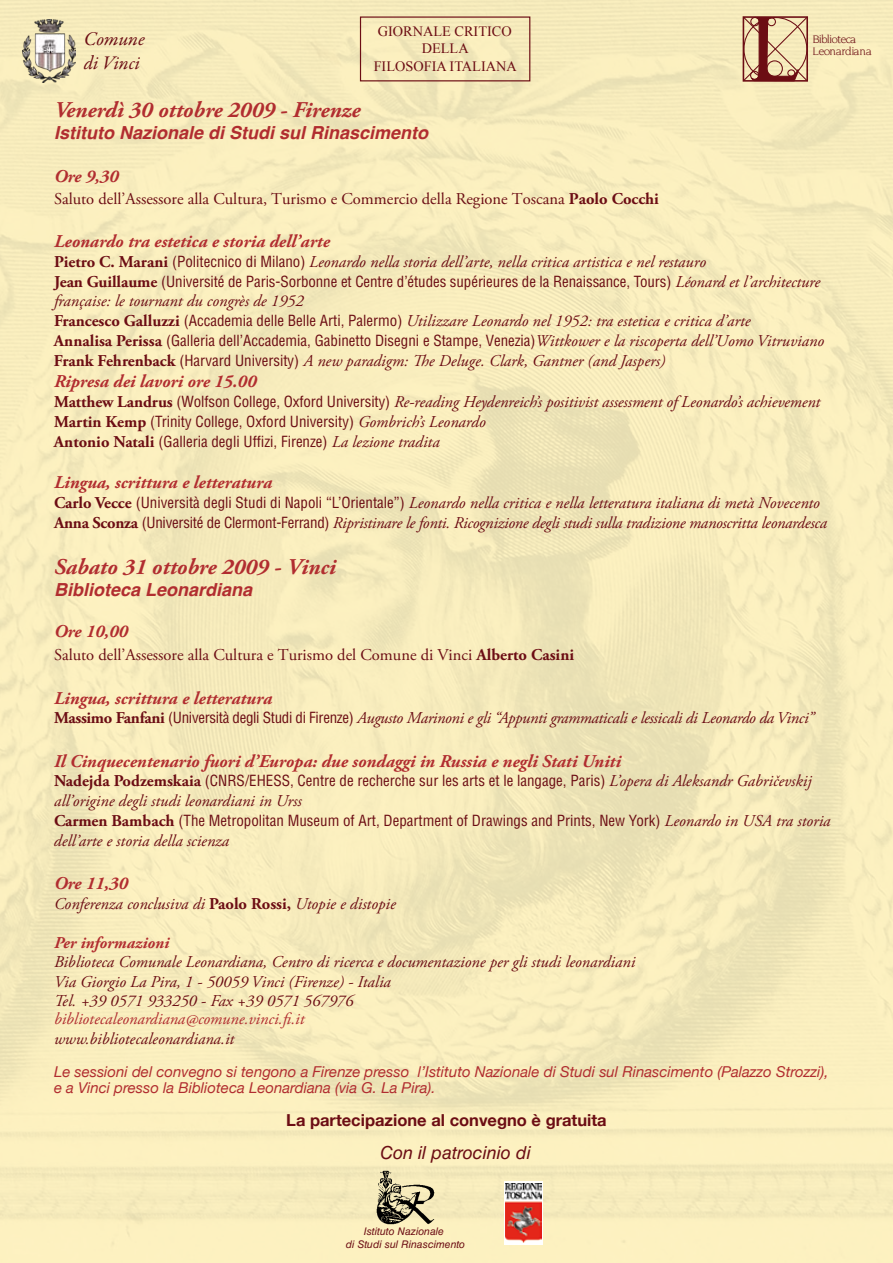
<style>
.page{position:relative;width:893px;height:1263px;background:#fff}
.page>*{position:absolute;margin:0;border:0;box-sizing:border-box;transform-origin:0 0}
.t1{font:italic 700 22.5px "Adobe Garamond Pro";color:#b12d30}
.t2{font:italic 19.5px/23.4px "Garamond Premr Pro";letter-spacing:-.005em;color:#6c0d14}
.t3{font:italic 700 18px "Adobe Garamond Pro";color:#b12d30}
.t4{font:italic 700 18px "Helvetica";color:#b12d30}
.t5{font:italic 18px "Helvetica LT Std";color:#6c0d14}
.t6{font:italic 16.5px/19.8px "Adobe Garamond Pro";color:#6c0d14}
.t7{font:16.5px "Adobe Garamond Pro";color:#6c0d14}
.t8{font:italic 16.5px "Adobe Garamond Pro";letter-spacing:-.02em;color:#6c0d14}
.t9{font:italic 16.5px "Adobe Garamond Pro";color:#b12d30}
.t10{font:700 16.5px "Helvetica Neue";color:#6c0d14}
.t11{font:italic 700 16.5px "Adobe Garamond Pro";color:#b12d30}
.t12{font:condensed 15px/19.8px "Helvetica LT Std";color:#6c0d14}
.t13{font:italic 15px/16.5px "Helvetica Neue";color:#b12d30}
.t14{font:14.25px/17.1px "Times New Roman";color:#6c0d14;text-align:center}
.t15{font:11.85px/11.9px "Martini";letter-spacing:-.01em;color:#6c0d14}
.t16{font:italic 10.5px/12.6px "Helvetica LT Std";color:#6c0d14;text-align:center}
.s1{font-weight:700}
.s2{font-weight:700;font-style:normal}
.s3{font-family:"Helvetica LT Std";font-style:normal;font-stretch:condensed;font-size:15px}
.s4{font-family:"Adobe Garamond Pro";font-weight:700;font-stretch:normal;font-size:16.5px}
.s5{font-family:"Adobe Garamond Pro";font-style:italic;font-stretch:normal;font-size:16.5px}
</style>
<div class="page">
<img style="left:0;top:0;width:893px;height:1263px">
<img style="left:23px;top:19px;width:53px;height:64px">
<div style="left:360px;top:16px;width:170px;height:65px;border:1px solid #6c0d14"></div>
<svg style="left:742px;top:0;width:67px;height:82px;background:#cfac8c"></svg>
<svg style="left:504px;top:1181px;width:39px;height:63px"></svg>
<img style="left:506px;top:1183px;width:35px;height:59px">
<img style="left:376px;top:1170px;width:59px;height:56px">
<p class="t2" style="left:84px;top:29px;width:62px">Comune di Vinci</p>
<p class="t14" style="left:374px;top:23px;width:145px">GIORNALE CRITICO<br>DELLA<br>FILOSOFIA ITALIANA</p>
<p class="t15" style="left:813px;top:33px;width:60px">Biblioteca<br>Leonardiana</p>
<h1 class="t1" style="left:54px;top:97px;width:308px">Venerdì 30 ottobre 2009 - Firenze</h1>
<p class="t4" style="left:54px;top:118px;width:376px">Istituto Nazionale di Studi sul Rinascimento</p>
<p class="t3" style="left:54px;top:166px;width:66px">Ore 9,30</p>
<p class="t7" style="left:54px;top:189px;width:606px">Saluto dell’Assessore alla Cultura, Turismo e Commercio della Regione Toscana <span class="s1">Paolo Cocchi</span></p>
<p class="t3" style="left:54px;top:231px;width:277px">Leonardo tra estetica e storia dell’arte</p>
<p class="t6" style="left:54px;top:252px;width:653px"><span class="s2">Pietro C. Marani</span> <span class="s3">(Politecnico di Milano)</span> Leonardo nella storia dell’arte, nella critica artistica e nel restauro</p>
<p class="t12" style="left:54px;top:271px;width:768px"><span class="s4">Jean Guillaume</span> (Université de Paris-Sorbonne et Centre d’études supérieures de la Renaissance, Tours) <span class="s5">Léonard et l’architecture</span></p>
<p class="t6" style="left:54px;top:292px;width:698px">française: le tournant du congrès de 1952<br><span class="s2">Francesco Galluzzi</span> <span class="s3">(Accademia delle Belle Arti, Palermo)</span> Utilizzare Leonardo nel 1952: tra estetica e critica d’arte</p>
<p class="t12" style="left:54px;top:330px;width:772px"><span class="s4">Annalisa Perissa</span> (Galleria dell’Accademia, Gabinetto Disegni e Stampe, Venezia)<span class="s5">Wittkower e la riscoperta dell’Uomo Vitruviano</span></p>
<p class="t6" style="left:54px;top:351px;width:613px"><span class="s2">Frank Fehrenback</span> <span class="s3">(Harvard University)</span> A new paradigm: The Deluge. Clark, Gantner (and Jaspers)</p>
<p class="t3" style="left:54px;top:371px;width:204px">Ripresa dei lavori ore 15.00</p>
<p class="t6" style="left:54px;top:392px;width:768px"><span class="s2">Matthew Landrus</span> <span class="s3">(Wolfson College, Oxford University)</span> Re-reading Heydenreich’s positivist assessment of Leonardo’s achievement</p>
<p class="t12" style="left:54px;top:411px;width:433px"><span class="s4">Martin Kemp</span> (Trinity College, Oxford University) <span class="s5">Gombrich’s Leonardo<br></span><span class="s4">Antonio Natali</span> (Galleria degli Uffizi, Firenze) <span class="s5">La lezione tradita</span></p>
<p class="t3" style="left:54px;top:472px;width:220px">Lingua, scrittura e letteratura</p>
<p class="t6" style="left:54px;top:493px;width:775px"><span class="s2">Carlo Vecce</span> <span class="s3">(Università degli Studi di Napoli “L’Orientale”)</span> Leonardo nella critica e nella letteratura italiana di metà Novecento<br><span class="s2">Anna Sconza</span> <span class="s3">(Université de Clermont-Ferrand)</span> Ripristinare le fonti. Ricognizione degli studi sulla tradizione manoscritta leonardesca</p>
<h1 class="t1" style="left:54px;top:554px;width:283px">Sabato 31 ottobre 2009 - Vinci</h1>
<p class="t4" style="left:54px;top:575px;width:200px">Biblioteca Leonardiana</p>
<p class="t3" style="left:54px;top:621px;width:75px">Ore 10,00</p>
<p class="t7" style="left:54px;top:645px;width:522px">Saluto dell’Assessore alla Cultura e Turismo del Comune di Vinci <span class="s1">Alberto Casini</span></p>
<p class="t3" style="left:54px;top:687px;width:220px">Lingua, scrittura e letteratura</p>
<p class="t8" style="left:54px;top:708px;width:762px"><span class="s2">Massimo Fanfani</span> <span class="s3">(Università degli Studi di Firenze)</span> Augusto Marinoni e gli “Appunti grammaticali e lessicali di Leonardo da Vinci”</p>
<p class="t3" style="left:54px;top:750px;width:568px">Il Cinquecentenario fuori d’Europa: due sondaggi in Russia e negli Stati Uniti</p>
<p class="t12" style="left:54px;top:771px;width:759px"><span class="s4">Nadejda Podzemskaia</span> (CNRS/EHESS, Centre de recherche sur les arts et le langage, Paris) <span class="s5">L’opera di Aleksandr Gabričevskij</span></p>
<p class="t6" style="left:54px;top:791px;width:249px">all’origine degli studi leonardiani in Urss</p>
<p class="t12" style="left:54px;top:810px;width:778px"><span class="s4">Carmen Bambach</span> (The Metropolitan Museum of Art, Department of Drawings and Prints, New York) <span class="s5">Leonardo in USA tra storia</span></p>
<p class="t6" style="left:54px;top:831px;width:177px">dell’arte e storia della scienza</p>
<p class="t3" style="left:54px;top:873px;width:75px">Ore 11,30</p>
<p class="t6" style="left:54px;top:894px;width:343px">Conferenza conclusiva di <span class="s2">Paolo Rossi,</span> Utopie e distopie</p>
<p class="t11" style="left:54px;top:933px;width:117px">Per informazioni</p>
<p class="t6" style="left:54px;top:953px;width:583px">Biblioteca Comunale Leonardiana, Centro di ricerca e documentazione per gli studi leonardiani<br>Via Giorgio La Pira, 1 - 50059 Vinci (Firenze) - Italia<br>Tel. +39 0571 933250 - Fax +39 0571 567976</p>
<p class="t9" style="left:54px;top:1009px;width:252px">bibliotecaleonardiana@comune.vinci.fi.it</p>
<p class="t6" style="left:54px;top:1029px;width:182px">www.bibliotecaleonardiana.it</p>
<p class="t13" style="left:54px;top:1063px;width:776px">Le sessioni del convegno si tengono a Firenze presso l’Istituto Nazionale di Studi sul Rinascimento (Palazzo Strozzi), e a Vinci presso la Biblioteca Leonardiana (via G. La Pira).</p>
<p class="t10" style="left:286px;top:1110px;width:322px">La partecipazione al convegno è gratuita</p>
<p class="t5" style="left:380px;top:1143px;width:152px">Con il patrocinio di</p>
<p class="t16" style="left:346px;top:1225px;width:121px">Istituto Nazionale<br>di Studi sul Rinascimento</p>
</div>
